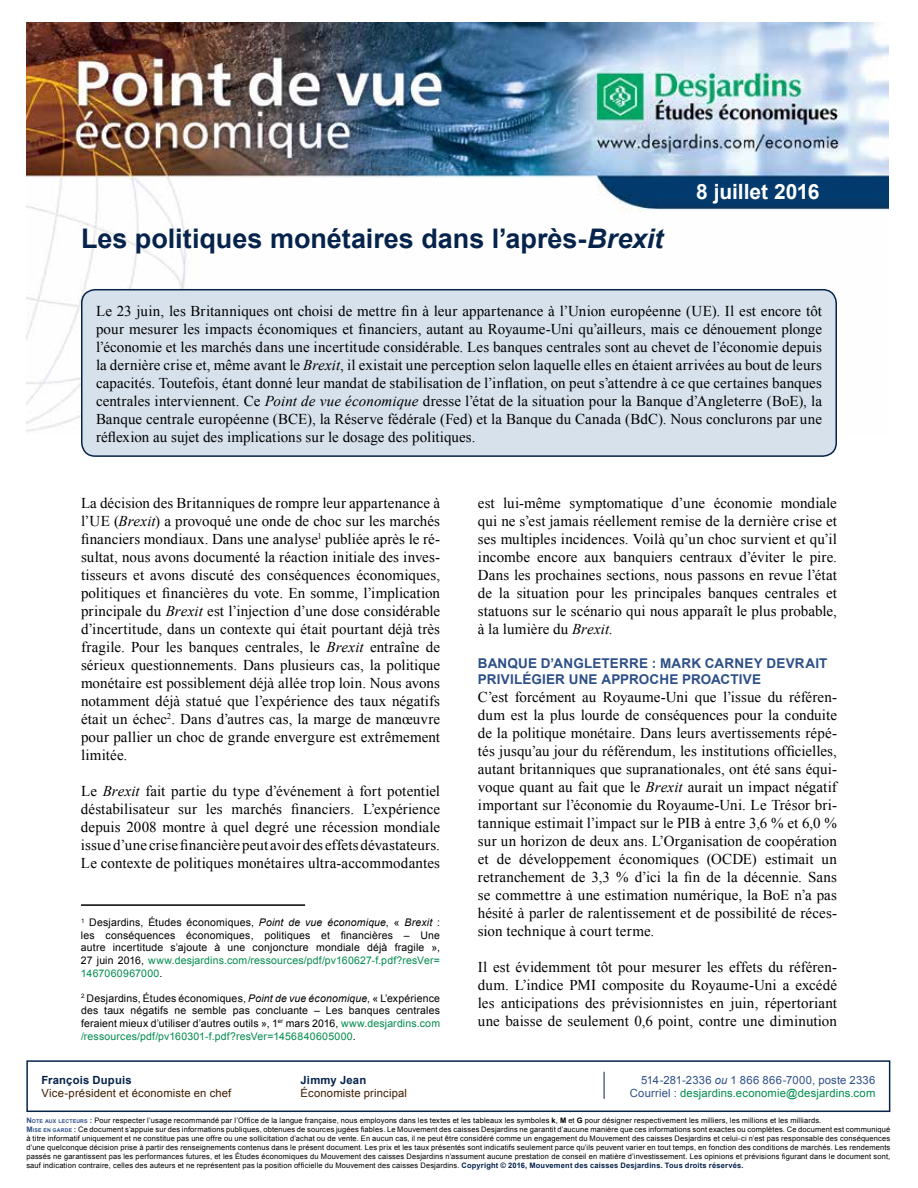
<style>
.page{position:relative;width:918px;height:1188px;background:#fff}
.page>*{position:absolute;margin:0;border:0;box-sizing:border-box;transform-origin:0 0}
.t1{font:700 27px "Arial";color:#05234b}
.t2{font:700 21px "Arial";letter-spacing:-.005em;color:#fff}
.t3{font:15px/18px "Times New Roman";letter-spacing:.005em;color:#000;text-align:justify}
.t4{font:700 13.5px/16.2px "Arial";letter-spacing:.015em;color:#2d5088}
.t5{font:11.25px "Arial";letter-spacing:.015em;color:#401f00}
.t6{font:11.25px "Arial";letter-spacing:.015em;color:#008b4d}
.t7{font:11.25px "Arial";letter-spacing:.015em;color:#2d5088}
.t8{font:700 11.25px "Arial";letter-spacing:.02em;color:#05234b}
.t9{font:10.5px/12.6px "Arial";letter-spacing:.02em;color:#000;text-align:justify}
.t10{font:7.5px/9px "Arial";letter-spacing:.02em;color:#000}
.s1{font-style:italic}
.s2{color:#008b4d}
.s3{color:#2d5088}
.s4{font-weight:700;color:#2d5088}
.s5{font-weight:700;font-size:5.25px;color:#2d5088}
.s6{font-weight:700}
.s7{font-weight:700;color:#05234b}
</style>
<div class="page">
<img style="left:26px;top:23px;width:862px;height:409px">
<svg style="left:26px;top:1060px;width:865px;height:53px"></svg>
<svg style="left:604px;top:1072px;width:1px;height:27px"></svg>
<div style="left:82px;top:290px;width:754px;height:166px;background:#d7e1eb;border-radius:14px"></div>
<div style="left:81px;top:289px;width:756px;height:168px;border:2px solid #05234b;border-radius:14px"></div>
<hr style="left:81px;top:904px;width:224px;height:2px;background:#000">
<h1 class="t1" style="left:81px;top:221px;width:585px">Les politiques monétaires dans l’après-<span class="s1">Brexit</span></h1>
<h2 class="t2" style="left:696px;top:178px;width:125px">8 juillet 2016</h2>
<p class="t3" style="left:96px;top:302px;width:728px">Le 23 juin, les Britanniques ont choisi de mettre fin à leur appartenance à l’Union européenne (UE). Il est encore tôt pour mesurer les impacts économiques et financiers, autant au Royaume‑Uni qu’ailleurs, mais ce dénouement plonge l’économie et les marchés dans une incertitude considérable. Les banques centrales sont au chevet de l’économie depuis la dernière crise et, même avant le <span class="s1">Brexit</span>, il existait une perception selon laquelle elles en étaient arrivées au bout de leurs capacités. Toutefois, étant donné leur mandat de stabilisation de l’inflation, on peut s’attendre à ce que certaines banques centrales interviennent. Ce <span class="s1">Point de vue économique</span> dresse l’état de la situation pour la Banque d’Angleterre (BoE), la Banque centrale européenne (BCE), la Réserve fédérale (Fed) et la Banque du Canada (BdC). Nous conclurons par une réflexion au sujet des implications sur le dosage des politiques.</p>
<p class="t3" style="left:81px;top:494px;width:361px">La décision des Britanniques de rompre leur appartenance à l’UE (<span class="s1">Brexit</span>) a provoqué une onde de choc sur les marchés financiers mondiaux. Dans une analyse<sup>1</sup> publiée après le ré&shy;sultat, nous avons documenté la réaction initiale des inves&shy;tisseurs et avons discuté des conséquences économiques, politiques et financières du vote. En somme, l’implication principale du <span class="s1">Brexit</span> est l’injection d’une dose considérable d’incertitude, dans un contexte qui était pourtant déjà très fragile. Pour les banques centrales, le <span class="s1">Brexit</span> entraîne de sérieux questionnements. Dans plusieurs cas, la politique monétaire est possiblement déjà allée trop loin. Nous avons notamment déjà statué que l’expérience des taux négatifs était un échec<sup>2</sup>. Dans d’autres cas, la marge de manœuvre pour pallier un choc de grande envergure est extrêmement limitée.</p>
<p class="t3" style="left:81px;top:782px;width:361px">Le <span class="s1">Brexit</span> fait partie du type d’événement à fort potentiel déstabilisateur sur les marchés financiers. L’expérience depuis 2008 montre à quel degré une récession mondiale issue d’une crise financière peut avoir des effets dévastateurs.<br>Le contexte de politiques monétaires ultra-accommodantes</p>
<p class="t9" style="left:81px;top:916px;width:361px"><sup>1</sup> Desjardins, Études économiques, <span class="s1">Point de vue économique</span>, « <span class="s1">Brexit</span> : les conséquences économiques, politiques et financières – Une autre incertitude s’ajoute à une conjoncture mondiale déjà fragile », 27 juin 2016, <span class="s2">www.desjardins.com/ressources/pdf/pv160627-f.pdf?resVer= 1467060967000</span>.</p>
<p class="t9" style="left:81px;top:992px;width:361px"><sup>2</sup> Desjardins, Études économiques, <span class="s1">Point de vue économique</span>, « L’expérience des taux négatifs ne semble pas concluante – Les banques centrales feraient mieux d’utiliser d’autres outils », 1<sup>er</sup> mars 2016, <span class="s2">www.desjardins.com /ressources/pdf/pv160301-f.pdf?resVer=1456840605000</span>.</p>
<p class="t3" style="left:478px;top:494px;width:361px">est lui-même symptomatique d’une économie mondiale qui ne s’est jamais réellement remise de la dernière crise et ses multiples incidences. Voilà qu’un choc survient et qu’il incombe encore aux banquiers centraux d’éviter le pire.<br>Dans les prochaines sections, nous passons en revue l’état de la situation pour les principales banques centrales et statuons sur le scénario qui nous apparaît le plus probable, à la lumière du <span class="s1">Brexit</span>.</p>
<p class="t4" style="left:478px;top:656px;width:351px">Banque d’Angleterre : Mark Carney devrait privilégier une approche proactive</p>
<p class="t3" style="left:478px;top:688px;width:361px">C’est forcément au Royaume‑Uni que l’issue du référen&shy;dum est la plus lourde de conséquences pour la conduite de la politique monétaire. Dans leurs avertissements répé&shy;tés jusqu’au jour du référendum, les institutions officielles, autant britanniques que supranationales, ont été sans équi&shy;voque quant au fait que le <span class="s1">Brexit</span> aurait un impact négatif important sur l’économie du Royaume‑Uni. Le Trésor bri&shy;tannique estimait l’impact sur le PIB à entre 3,6 % et 6,0 % sur un horizon de deux ans. L’Organisation de coopération et de développement économiques (OCDE) estimait un retranchement de 3,3 % d’ici la fin de la décennie. Sans se commettre à une estimation numérique, la BoE n’a pas hésité à parler de ralentissement et de possibilité de réces&shy;sion technique à court terme.</p>
<p class="t3" style="left:478px;top:958px;width:361px">Il est évidemment tôt pour mesurer les effets du référen&shy;dum. L’indice PMI composite du Royaume‑Uni a excédé les anticipations des prévisionnistes en juin, répertoriant une baisse de seulement 0,6 point, contre une diminution</p>
<p class="t8" style="left:41px;top:1072px;width:92px">François Dupuis</p>
<p class="t8" style="left:301px;top:1072px;width:67px">Jimmy Jean</p>
<p class="t7" style="left:641px;top:1072px;width:236px">514-281-2336 <span class="s1">ou</span> 1 866 866-7000, poste 2336</p>
<p class="t5" style="left:41px;top:1086px;width:192px">Vice-président et économiste en chef</p>
<p class="t5" style="left:301px;top:1086px;width:108px">Économiste principal</p>
<p class="t6" style="left:630px;top:1086px;width:247px"><span class="s3">Courriel :</span> desjardins.economie@desjardins.com</p>
<p class="t10" style="left:26px;top:1116px;width:866px"><span class="s4">N</span><span class="s5">OTE AUX LECTEURS</span> <span class="s4">:</span> Pour respecter l’usage recommandé par l’Office de la langue française, nous employons dans les textes et les tableaux les symboles <span class="s6">k</span>, <span class="s6">M</span> et <span class="s6">G</span> pour désigner respectivement les milliers, les millions et les milliards.<br><span class="s4">M</span><span class="s5">ISE EN GARDE</span> <span class="s4">:</span> Ce document s’appuie sur des informations publiques, obtenues de sources jugées fiables. Le Mouvement des caisses Desjardins ne garantit d’aucune manière que ces informations sont exactes ou complètes. Ce document est communiqué à titre informatif uniquement et ne constitue pas une offre ou une sollicitation d’achat ou de vente. En aucun cas, il ne peut être considéré comme un engagement du Mouvement des caisses Desjardins et celui-ci n’est pas responsable des conséquences d’une quelconque décision prise à partir des renseignements contenus dans le présent document. Les prix et les taux présentés sont indicatifs seulement parce qu’ils peuvent varier en tout temps, en fonction des conditions de marchés. Les rendements passés ne garantissent pas les performances futures, et les Études économiques du Mouvement des caisses Desjardins n’assument aucune prestation de conseil en matière d’investissement. Les opinions et prévisions figurant dans le document sont, sauf indication contraire, celles des auteurs et ne représentent pas la position officielle du Mouvement des caisses Desjardins. <span class="s7">Copyright © 2016, Mouvement des caisses Desjardins. Tous droits réservés.</span></p>
</div>
